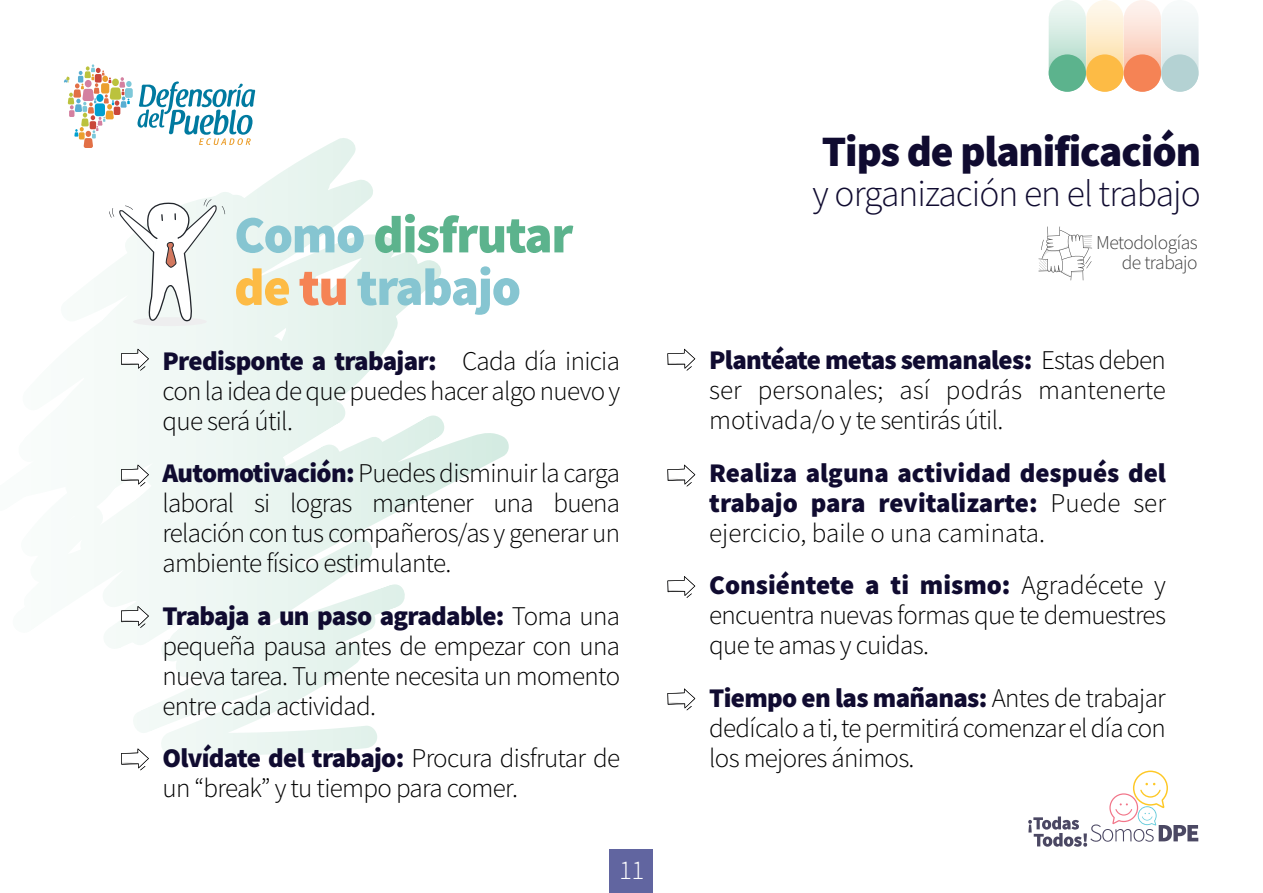
<style>
.page{position:relative;width:1263px;height:893px;background:#fff}
.page>*{position:absolute;margin:0;border:0;box-sizing:border-box;transform-origin:0 0}
.t1{font:900 52.5px/52.5px "Source Sans Pro";letter-spacing:-.025em;color:#86c5d1}
.t2{font:900 43.5px "Source Sans Pro";letter-spacing:-.025em;color:#100b30}
.t3{font:300 37.5px "Source Sans Pro";letter-spacing:-.025em;color:#100b30}
.t4{font:300 27px/30px "Source Sans Pro";letter-spacing:-.025em;color:#000001;text-align:justify}
.t5{font:900 27px/30px "Source Sans Pro";color:#100b30;text-align:justify}
.t6{font:300 27px "Source Sans Pro";color:#fff}
.t7{font:300 19.5px/20.4px "Source Sans Pro";letter-spacing:-.025em;color:#000001;text-align:right}
.s1{color:#5cb38d}
.s2{color:#fdbb45}
.s3{color:#f58355}
.s4{font-weight:900;color:#100b30}
.s5{font-weight:300;color:#000001}
</style>
<div class="page">
<svg style="left:116px;top:380px;width:393px;height:374px"></svg>
<svg style="left:1038px;top:227px;width:54px;height:53px"></svg>
<div style="left:133px;top:317px;width:74px;height:9px;background:#eeeeef;border-radius:50%"></div>
<svg style="left:109px;top:199px;width:116px;height:122px"></svg>
<svg style="left:121px;top:349px;width:28px;height:22px"></svg>
<svg style="left:121px;top:465px;width:28px;height:21px"></svg>
<svg style="left:121px;top:606px;width:28px;height:22px"></svg>
<svg style="left:121px;top:749px;width:28px;height:21px"></svg>
<svg style="left:667px;top:349px;width:28px;height:22px"></svg>
<svg style="left:667px;top:465px;width:28px;height:21px"></svg>
<svg style="left:667px;top:576px;width:28px;height:22px"></svg>
<svg style="left:667px;top:689px;width:28px;height:21px"></svg>
<svg style="left:1161px;top:0;width:37px;height:92px"></svg>
<svg style="left:1049px;top:0;width:37px;height:92px;background:#d5ece2"></svg>
<svg style="left:1086px;top:0;width:37px;height:92px;background:#fdeed0"></svg>
<svg style="left:1124px;top:0;width:37px;height:92px;background:#fcdfd4"></svg>
<div style="left:1049px;top:54px;width:37px;height:38px;background:#5cb38d;border-radius:50%"></div>
<div style="left:1086px;top:54px;width:37px;height:38px;background:#fdbb45;border-radius:50%"></div>
<div style="left:1124px;top:54px;width:37px;height:38px;background:#f58355;border-radius:50%"></div>
<div style="left:1161px;top:54px;width:37px;height:38px;background:#b4d2d3;border-radius:50%"></div>
<div style="left:609px;top:849px;width:44px;height:44px;background:#6165a0"></div>
<svg style="left:64px;top:64px;width:191px;height:84px"></svg>
<svg style="left:1028px;top:771px;width:170px;height:76px"></svg>
<h1 class="t1" style="left:234px;top:208px;width:341px">Como <span class="s1">disfrutar </span><span class="s2">de</span> <span class="s3">tu</span> trabajo</h1>
<p class="t4" style="left:162px;top:346px;width:459px"><span class="s4">Predisponte a trabajar:</span> Cada día inicia con la idea de que puedes hacer algo nuevo y que será útil.</p>
<p class="t4" style="left:162px;top:458px;width:459px"><span class="s4">Automotivación:</span> Puedes disminuir la carga laboral si logras mantener una buena relación con tus compañeros/as y generar un ambiente físico estimulante.</p>
<p class="t4" style="left:162px;top:601px;width:459px"><span class="s4">Trabaja a un paso agradable:</span> Toma una pequeña pausa antes de empezar con una nueva tarea. Tu mente necesita un momento entre cada actividad.</p>
<p class="t4" style="left:162px;top:743px;width:459px"><span class="s4">Olvídate del trabajo:</span> Procura disfrutar de un “break” y tu tiempo para comer.</p>
<p class="t6" style="left:619px;top:854px;width:27px">11</p>
<h2 class="t2" style="left:822px;top:121px;width:381px">Tips de planificación</h2>
<h3 class="t3" style="left:813px;top:171px;width:390px">y organización en el trabajo</h3>
<p class="t7" style="left:1096px;top:232px;width:103px">Metodologías de trabajo</p>
<p class="t4" style="left:709px;top:345px;width:458px"><span class="s4">Plantéate metas semanales:</span> Estas deben ser personales; así podrás mantenerte motivada/o y te sentirás útil.</p>
<p class="t5" style="left:709px;top:458px;width:458px">Realiza alguna actividad después del trabajo para revitalizarte: <span class="s5">Puede ser ejercicio, baile o una caminata.</span></p>
<p class="t4" style="left:709px;top:570px;width:458px"><span class="s4">Consiéntete a ti mismo:</span> Agradécete y encuentra nuevas formas que te demuestres que te amas y cuidas.</p>
<p class="t4" style="left:709px;top:683px;width:458px"><span class="s4">Tiempo en las mañanas:</span> Antes de trabajar dedícalo a ti, te permitirá comenzar el día con los mejores ánimos.</p>
</div>
